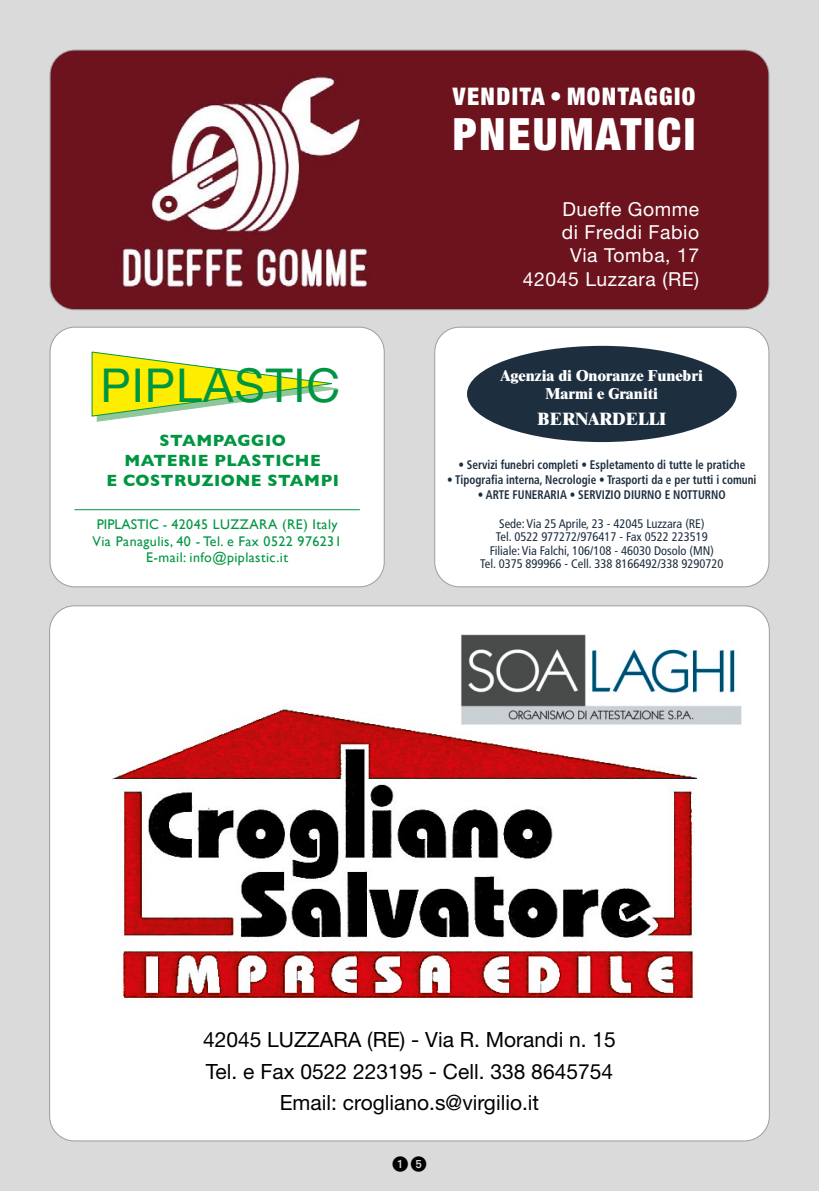
<style>
.page{position:relative;width:819px;height:1191px;background:#dadada}
.page>*{position:absolute;margin:0;border:0;box-sizing:border-box;transform-origin:0 0}
.t1{font:46.73px "Helvetica Neue LT Std";letter-spacing:.02em;color:#009641}
.t2{font:900 condensed 44.62px "Helvetica Neue LT Std";letter-spacing:.055em;color:#fff}
.t3{font:900 condensed 24.32px "Helvetica Neue LT Std";letter-spacing:.06em;color:#fff}
.t4{font:21px/31.5px "Helvetica Neue LT Std";color:#000;text-align:center}
.t5{font:19.25px/23.1px "Helvetica Neue LT Std";letter-spacing:.03em;color:#fff;text-align:right}
.t6{font:800 17.32px "Times";color:#fff}
.t7{font:700 16.62px/19.9px "Gill Sans";letter-spacing:.03em;color:#009641;text-align:center}
.t8{font:800 15.4px/18.4px "Times";color:#fff;text-align:center}
.t9{font:14px/16.8px "Gill Sans";letter-spacing:.03em;color:#009641;text-align:center}
.t10{font:condensed 12.42px/13.5px "Frutiger";color:#1d2e3f;text-align:center}
.t11{font:700 condensed 12.42px "Frutiger";color:#1d2e3f;scale:.9 1}
</style>
<div class="page">
<div style="left:50px;top:606px;width:719px;height:535px;background:#fff;border-radius:25px"></div>
<img style="left:112px;top:709px;width:585px;height:289px">
<img style="left:456px;top:634px;width:286px;height:97px">
<div style="left:434px;top:327px;width:334px;height:260px;background:#fff;border-radius:25px"></div>
<div style="left:467px;top:346px;width:269px;height:96px;background:#1d2e3f;border-radius:50%"></div>
<div style="left:434px;top:327px;width:335px;height:260px;border:1px solid #9d9d9c;border-radius:25px"></div>
<div style="left:50px;top:50px;width:718px;height:260px;background:#6c131e"></div>
<img style="left:74px;top:59px;width:332px;height:242px">
<div style="left:50px;top:327px;width:334px;height:260px;background:#fff;border-radius:25px"></div>
<svg style="left:91px;top:351px;width:247px;height:71px"></svg>
<hr style="left:74px;top:509px;width:286px;height:1px;background:#009641">
<div style="left:50px;top:327px;width:334px;height:260px;border:1px solid #9d9d9c;border-radius:25px"></div>
<h3 class="t3" style="left:453px;top:82px;width:244px">VENDITA • MONTAGGIO</h3>
<h2 class="t2" style="left:453px;top:106px;width:244px">PNEUMATICI</h2>
<h1 class="t1" style="left:101px;top:358px;width:241px">PIPLASTIC</h1>
<h3 class="t7" style="left:106px;top:430px;width:234px">STAMPAGGIO<br>MATERIE PLASTICHE<br>E COSTRUZIONE STAMPI</h3>
<p class="t9" style="left:93px;top:515px;width:250px">PIPLASTIC - 42045 LUZZARA (RE) Italy<br>Via Panagulis, 40 - Tel. e Fax 0522 976231<br>E-mail: info@piplastic.it</p>
<h3 class="t5" style="left:523px;top:197px;width:178px">Dueffe Gomme<br>di Freddi Fabio<br>Via Tomba, 17<br>42045 Luzzara (RE)</h3>
<p class="t8" style="left:501px;top:366px;width:203px">Agenzia di Onoranze Funebri<br>Marmi e Graniti</p>
<h3 class="t6" style="left:537px;top:408px;width:130px">BERNARDELLI</h3>
<p class="t11" style="left:458px;top:457px;width:320px">• Servizi funebri completi • Espletamento di tutte le pratiche</p>
<p class="t11" style="left:447px;top:472px;width:345px">• Tipografia interna, Necrologie • Trasporti da e per tutti i comuni</p>
<p class="t11" style="left:478px;top:487px;width:277px">• ARTE FUNERARIA • SERVIZIO DIURNO E NOTTURNO</p>
<p class="t10" style="left:480px;top:517px;width:244px">Sede: Via 25 Aprile, 23 - 42045 Luzzara (RE)<br>Tel. 0522 977272/976417 - Fax 0522 223519<br>Filiale: Via Falchi, 106/108 - 46030 Dosolo (MN)<br>Tel. 0375 899966 - Cell. 338 8166492/338 9290720</p>
<h3 class="t4" style="left:203px;top:1023px;width:414px">42045 LUZZARA (RE) - Via R. Morandi n. 15<br>Tel. e Fax 0522 223195 - Cell. 338 8645754<br>Email: crogliano.s@virgilio.it</h3>
</div>
